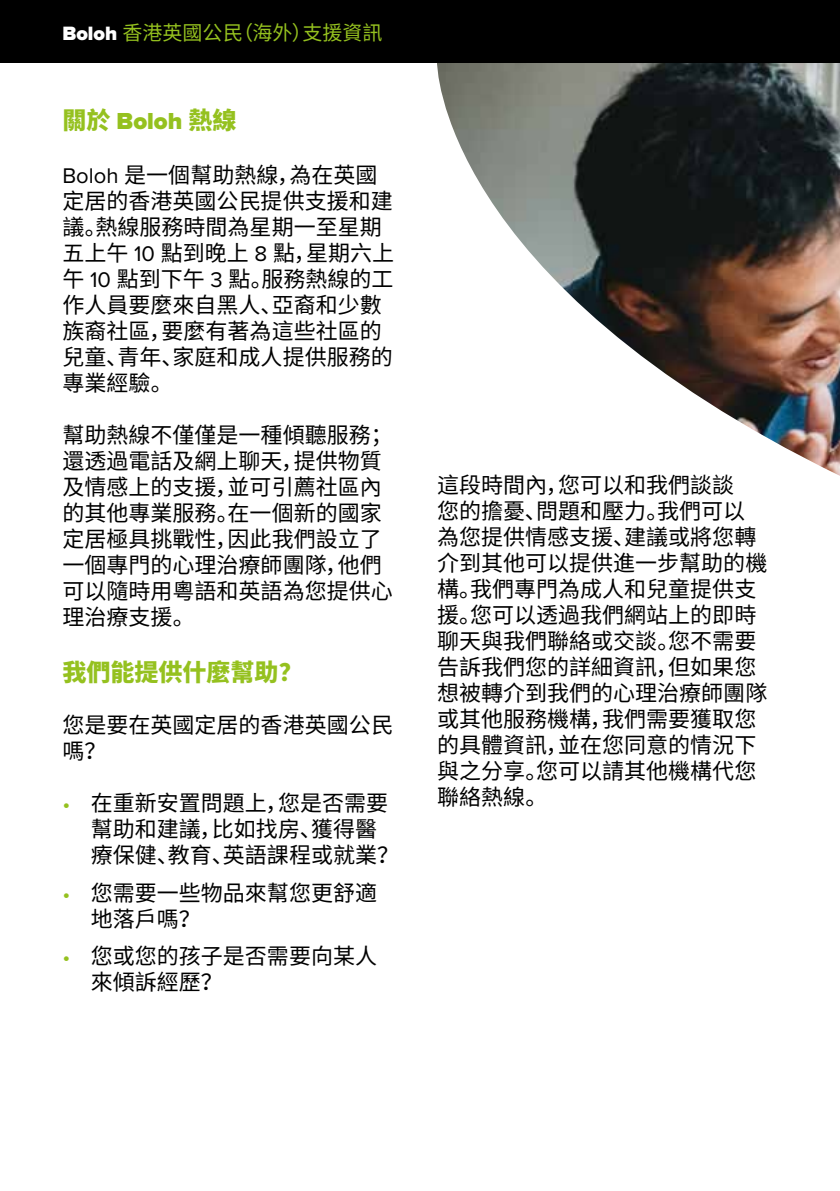
<style>
.page{position:relative;width:840px;height:1191px;background:#fff}
.page>*{position:absolute;margin:0;border:0;box-sizing:border-box;transform-origin:0 0}
.t1{font:900 24px "Noto Sans SC";color:#95c11f}
.t2{font:900 24px "Proxima Nova";color:#95c11f}
.t3{font:22px/26px "Noto Sans SC";color:#000}
.t4{font:20px "Noto Sans SC";color:#95c11f}
.s1{font-family:"Proxima Nova";font-weight:900;color:#fff}
.s2{font-family:"Noto Sans SC"}
.s3{font-family:"Proxima Nova"}
.s4{font-family:"Proxima Nova";color:#95c11f}
</style>
<div class="page">
<img style="left:437px;top:62px;width:402px;height:413px">
<div style="left:0;top:0;width:839px;height:62px;background:#000"></div>
<p class="t4" style="left:62px;top:21px;width:321px"><span class="s1">Boloh</span> 香港英國公民（海外）支援資訊</p>
<p class="t2" style="left:62px;top:103px;width:175px"><span class="s2">關於</span> Boloh <span class="s2">熱線</span></p>
<p class="t3" style="left:62px;top:163px;width:333px"><span class="s3">Boloh</span> 是一個幫助熱線，為在英國定居的香港英國公民提供支援和建議。熱線服務時間為星期一至星期五上午 <span class="s3">10</span> 點到晚上 <span class="s3">8</span> 點，星期六上午 <span class="s3">10</span> 點到下午 <span class="s3">3</span> 點。服務熱線的工作人員要麼來自黑人、亞裔和少數族裔社區，要麼有著為這些社區的兒童、青年、家庭和成人提供服務的專業經驗。</p>
<p class="t3" style="left:62px;top:423px;width:332px">幫助熱線不僅僅是一種傾聽服務；還透過電話及網上聊天，提供物質及情感上的支援，並可引薦社區內的其他專業服務。在一個新的國家定居極具挑戰性，因此我們設立了一個專門的心理治療師團隊，他們可以隨時用粵語和英語為您提供心理治療支援。</p>
<p class="t1" style="left:62px;top:659px;width:242px">我們能提供什麼幫助？</p>
<p class="t3" style="left:62px;top:713px;width:332px">您是要在英國定居的香港英國公民嗎？</p>
<p class="t3" style="left:91px;top:791px;width:310px;text-indent:-28px"><span class="s4">•</span> 在重新安置問題上，您是否需要幫助和建議，比如找房、獲得醫療保健、教育、英語課程或就業？</p>
<p class="t3" style="left:91px;top:880px;width:288px;text-indent:-28px"><span class="s4">•</span> 您需要一些物品來幫您更舒適地落戶嗎？</p>
<p class="t3" style="left:91px;top:943px;width:288px;text-indent:-28px"><span class="s4">•</span> 您或您的孩子是否需要向某人來傾訴經歷？</p>
<p class="t3" style="left:437px;top:472px;width:332px">這段時間內，您可以和我們談談<br>您的擔憂、問題和壓力。我們可以為您提供情感支援、建議或將您轉介到其他可以提供進一步幫助的機構。我們專門為成人和兒童提供支援。您可以透過我們網站上的即時聊天與我們聯絡或交談。您不需要告訴我們您的詳細資訊，但如果您想被轉介到我們的心理治療師團隊或其他服務機構，我們需要獲取您的具體資訊，並在您同意的情況下與之分享。您可以請其他機構代您聯絡熱線。</p>
</div>
